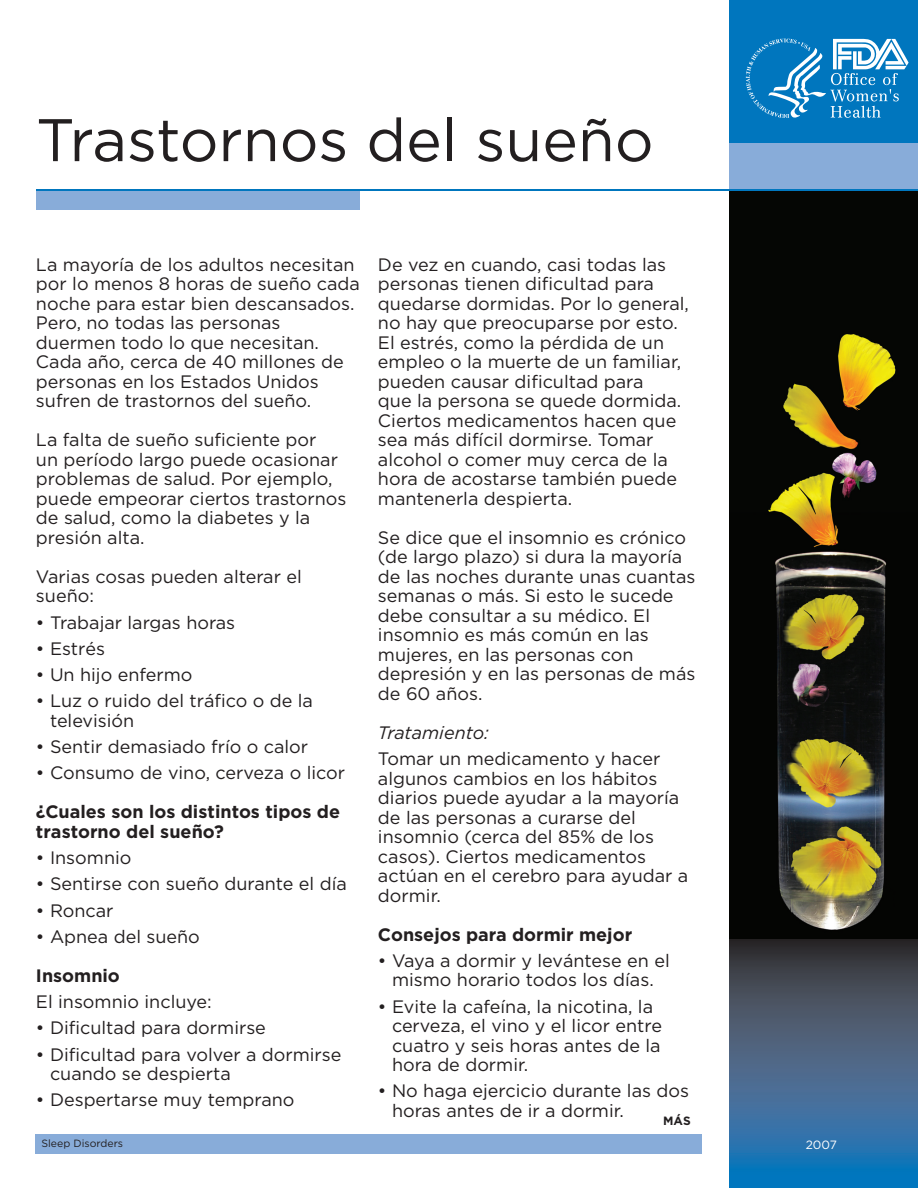
<style>
.page{position:relative;width:918px;height:1188px;background:#fff}
.page>*{position:absolute;margin:0;border:0;box-sizing:border-box;transform-origin:0 0}
.Title__2_Lines{font:60px "Gotham";color:#231f20}
.Bulleted_Answers{font:18px/19.5px "Gotham";color:#231f20}
.Bold_Questions{font:700 18px/19.5px "Gotham";color:#231f20}
.Bulleted_Answers-2{font:italic 18px "Gotham";color:#231f20}
.Bulleted_Answers-3{font:12px "Gotham";color:#fff}
.Bulleted_Answers-4{font:700 12px "Gotham";color:#231f20}
.Bulleted_Answers-5{font:10.5px "Gotham";color:#231f20}
</style>
<div class="page">
<img style="left:729px;top:190px;width:189px;height:750px">
<svg style="left:729px;top:940px;width:189px;height:248px"></svg>
<div style="left:36px;top:1134px;width:666px;height:19px;background:#88acd9"></div>
<div style="left:36px;top:190px;width:324px;height:19px;background:#88acd9"></div>
<div style="left:729px;top:0;width:189px;height:145px;background:#0076be"></div>
<svg style="left:746px;top:39px;width:163px;height:79px"></svg>
<div style="left:729px;top:143px;width:189px;height:47px;background:#88acd9"></div>
<hr style="left:36px;top:189px;width:882px;height:1px;background:#0076be">
<p class="Title__2_Lines" style="left:36px;top:107px;width:619px">Trastornos del sueño</p>
<p class="Bulleted_Answers" style="left:36px;top:255px;width:325px">La mayoría de los adultos necesitan por lo menos 8 horas de sueño cada noche para estar bien descansados.<br>Pero, no todas las personas duermen todo lo que necesitan.<br>Cada año, cerca de 40 millones de personas en los Estados Unidos sufren de trastornos del sueño.</p>
<p class="Bulleted_Answers" style="left:36px;top:430px;width:312px">La falta de sueño suficiente por<br>un período largo puede ocasionar problemas de salud. Por ejemplo, puede empeorar ciertos trastornos de salud, como la diabetes y la presión alta.</p>
<p class="Bulleted_Answers" style="left:36px;top:567px;width:267px">Varias cosas pueden alterar el sueño:</p>
<p class="Bulleted_Answers" style="left:36px;top:612px;width:201px">• Trabajar largas horas</p>
<p class="Bulleted_Answers" style="left:36px;top:639px;width:71px">• Estrés</p>
<p class="Bulleted_Answers" style="left:36px;top:665px;width:158px">• Un hijo enfermo</p>
<p class="Bulleted_Answers" style="left:50px;top:691px;width:265px;text-indent:-14px">• Luz o ruido del tráfico o de la televisión</p>
<p class="Bulleted_Answers" style="left:36px;top:737px;width:274px">• Sentir demasiado frío o calor</p>
<p class="Bulleted_Answers" style="left:36px;top:763px;width:311px">• Consumo de vino, cerveza o licor</p>
<p class="Bold_Questions" style="left:36px;top:802px;width:306px">¿Cuales son los distintos tipos de trastorno del sueño?</p>
<p class="Bulleted_Answers" style="left:36px;top:848px;width:97px">• Insomnio</p>
<p class="Bulleted_Answers" style="left:36px;top:874px;width:312px">• Sentirse con sueño durante el día</p>
<p class="Bulleted_Answers" style="left:36px;top:900px;width:79px">• Roncar</p>
<p class="Bulleted_Answers" style="left:36px;top:927px;width:165px">• Apnea del sueño</p>
<p class="Bold_Questions" style="left:36px;top:965px;width:85px">Insomnio</p>
<p class="Bulleted_Answers" style="left:36px;top:992px;width:177px">El insomnio incluye:</p>
<p class="Bulleted_Answers" style="left:36px;top:1018px;width:231px">• Dificultad para dormirse</p>
<p class="Bulleted_Answers" style="left:50px;top:1044px;width:293px;text-indent:-14px">• Dificultad para volver a dormirse cuando se despierta</p>
<p class="Bulleted_Answers" style="left:36px;top:1090px;width:260px">• Despertarse muy temprano</p>
<p class="Bulleted_Answers-5" style="left:41px;top:1138px;width:83px">Sleep Disorders</p>
<p class="Bulleted_Answers" style="left:378px;top:255px;width:313px">De vez en cuando, casi todas las personas tienen dificultad para quedarse dormidas. Por lo general, no hay que preocuparse por esto.<br>El estrés, como la pérdida de un empleo o la muerte de un familiar, pueden causar dificultad para<br>que la persona se quede dormida.<br>Ciertos medicamentos hacen que sea más difícil dormirse. Tomar alcohol o comer muy cerca de la hora de acostarse también puede mantenerla despierta.</p>
<p class="Bulleted_Answers" style="left:378px;top:528px;width:319px">Se dice que el insomnio es crónico (de largo plazo) si dura la mayoría de las noches durante unas cuantas semanas o más. Si esto le sucede debe consultar a su médico. El insomnio es más común en las mujeres, en las personas con depresión y en las personas de más de 60 años.</p>
<p class="Bulleted_Answers-2" style="left:378px;top:723px;width:112px">Tratamiento:</p>
<p class="Bulleted_Answers" style="left:378px;top:749px;width:312px">Tomar un medicamento y hacer algunos cambios en los hábitos diarios puede ayudar a la mayoría de las personas a curarse del insomnio (cerca del 85% de los casos). Ciertos medicamentos actúan en el cerebro para ayudar a dormir.</p>
<p class="Bold_Questions" style="left:378px;top:924px;width:256px">Consejos para dormir mejor</p>
<p class="Bulleted_Answers" style="left:378px;top:951px;width:293px;text-align:center">• Vaya a dormir y levántese en el mismo horario todos los días.</p>
<p class="Bulleted_Answers" style="left:392px;top:996px;width:271px;text-indent:-14px">• Evite la cafeína, la nicotina, la cerveza, el vino y el licor entre cuatro y seis horas antes de la hora de dormir.</p>
<p class="Bulleted_Answers" style="left:392px;top:1081px;width:299px;text-indent:-14px">• No haga ejercicio durante las dos horas antes de ir a dormir.</p>
<p class="Bulleted_Answers-4" style="left:663px;top:1113px;width:29px">MÁS</p>
<p class="Bulleted_Answers-3" style="left:806px;top:1138px;width:33px">2007</p>
</div>
